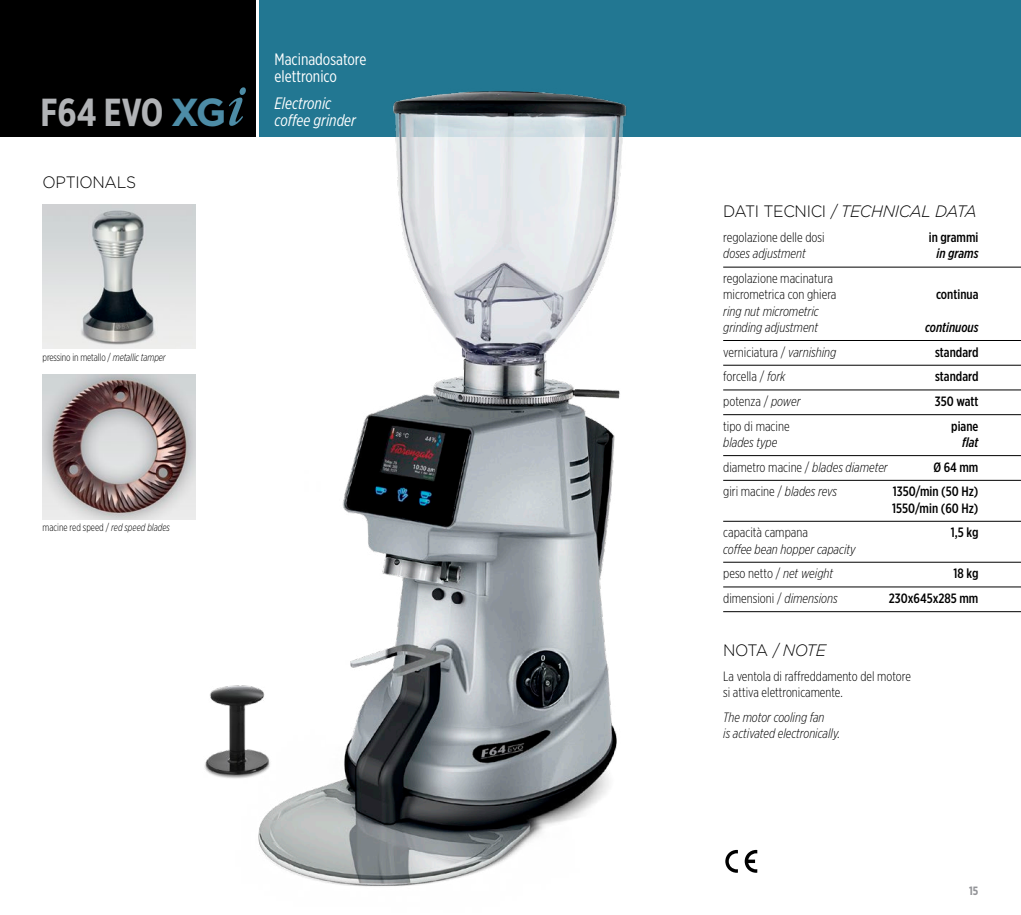
<style>
.page{position:relative;width:1021px;height:915px;background:#fff}
.page>*{position:absolute;margin:0;border:0;box-sizing:border-box;transform-origin:0 0}
.t1{font:700 39px "Gotham X Narrow";color:#b1b3b6}
.t2{font:16.5px/16.5px "Gotham X Narrow";color:#fff}
.t3{font:italic 300 16.5px "Gotham";letter-spacing:-.02em;color:#000;scale:.95 1}
.t4{font:italic 16.5px "Gotham X Narrow";color:#fff}
.t5{font:300 16.5px "Gotham";letter-spacing:-.02em;color:#000;scale:.95 1}
.t6{font:300 13.5px/16.2px "Gotham X Narrow";color:#000}
.t7{font:italic 300 13.5px/16.2px "Gotham X Narrow";color:#000}
.t8{font:500 13.5px/16.2px "Gotham X Narrow";color:#000}
.t9{font:italic 500 13.5px "Gotham X Narrow";color:#000}
.t10{font:700 12px "Gotham X Narrow";color:#939498}
.t11{font:300 10.5px "Gotham X Narrow";letter-spacing:-.01em;color:#000;scale:.95 1}
.s1{font-family:"Gotham";color:#4d8ca6}
.s2{font-family:"Garamond";font-weight:400;font-style:italic;font-size:60px;color:#4d8ca6}
.s3{font-style:italic}
.s4{font-style:normal}
</style>
<div class="page">
<div style="left:259px;top:0;width:761px;height:136px;background:#227792"></div>
<img style="left:177px;top:49px;width:553px;height:838px">
<img style="left:191px;top:674px;width:93px;height:110px">
<div style="left:0;top:0;width:255px;height:136px;background:#000"></div>
<hr style="left:723px;top:267px;width:297px;height:1px;background:#000">
<hr style="left:723px;top:340px;width:297px;height:1px;background:#000">
<hr style="left:723px;top:365px;width:297px;height:1px;background:#000">
<hr style="left:723px;top:389px;width:297px;height:1px;background:#000">
<hr style="left:723px;top:414px;width:297px;height:1px;background:#000">
<hr style="left:723px;top:455px;width:297px;height:1px;background:#000">
<hr style="left:723px;top:480px;width:297px;height:1px;background:#000">
<hr style="left:723px;top:521px;width:297px;height:1px;background:#000">
<hr style="left:723px;top:561px;width:297px;height:1px;background:#000">
<hr style="left:723px;top:586px;width:297px;height:1px;background:#000">
<hr style="left:723px;top:611px;width:297px;height:1px;background:#000">
<svg style="left:744px;top:849px;width:13px;height:23px"></svg>
<svg style="left:725px;top:849px;width:13px;height:23px"></svg>
<img style="left:43px;top:374px;width:153px;height:145px">
<img style="left:43px;top:204px;width:153px;height:145px">
<h1 class="t1" style="left:40px;top:88px;width:206px">F64 EVO <span class="s1">XG</span><span class="s2">i</span></h1>
<p class="t5" style="left:43px;top:171px;width:100px">OPTIONALS</p>
<p class="t2" style="left:274px;top:51px;width:93px">Macinadosatore elettronico</p>
<p class="t4" style="left:274px;top:93px;width:58px">Electronic</p>
<p class="t4" style="left:274px;top:110px;width:83px">coffee grinder</p>
<p class="t11" style="left:43px;top:350px;width:131px">pressino in metallo / <span class="s3">metallic tamper</span></p>
<p class="t11" style="left:43px;top:521px;width:136px">macine red speed / <span class="s3">red speed blades</span></p>
<p class="t3" style="left:723px;top:201px;width:268px"><span class="s4">DATI TECNICI /</span> TECHNICAL DATA</p>
<p class="t6" style="left:723px;top:229px;width:103px">regolazione delle dosi</p>
<p class="t8" style="left:928px;top:229px;width:51px">in grammi</p>
<p class="t7" style="left:723px;top:245px;width:84px">doses adjustment</p>
<p class="t9" style="left:936px;top:245px;width:43px">in grams</p>
<p class="t6" style="left:723px;top:270px;width:115px">regolazione macinatura micrometrica con ghiera</p>
<p class="t8" style="left:936px;top:286px;width:44px">continua</p>
<p class="t7" style="left:723px;top:302px;width:97px">ring nut micrometric grinding adjustment</p>
<p class="t9" style="left:925px;top:319px;width:55px">continuous</p>
<p class="t6" style="left:723px;top:343px;width:115px">verniciatura / <span class="s3">varnishing</span></p>
<p class="t8" style="left:935px;top:343px;width:45px">standard</p>
<p class="t6" style="left:723px;top:368px;width:64px">forcella / <span class="s3">fork</span></p>
<p class="t8" style="left:935px;top:368px;width:45px">standard</p>
<p class="t6" style="left:723px;top:393px;width:79px">potenza / <span class="s3">power</span></p>
<p class="t8" style="left:934px;top:393px;width:45px">350 watt</p>
<p class="t6" style="left:723px;top:417px;width:68px">tipo di macine</p>
<p class="t8" style="left:951px;top:417px;width:29px">piane</p>
<p class="t7" style="left:723px;top:433px;width:56px">blades type</p>
<p class="t9" style="left:962px;top:434px;width:18px">flat</p>
<p class="t6" style="left:723px;top:458px;width:166px">diametro macine / <span class="s3">blades diameter</span></p>
<p class="t8" style="left:933px;top:458px;width:47px">Ø 64 mm</p>
<p class="t6" style="left:723px;top:483px;width:115px">giri macine / <span class="s3">blades revs</span></p>
<p class="t8" style="left:892px;top:483px;width:88px">1350/min (50 Hz)<br>1550/min (60 Hz)</p>
<p class="t6" style="left:723px;top:524px;width:86px">capacità campana</p>
<p class="t8" style="left:950px;top:524px;width:29px">1,5 kg</p>
<p class="t7" style="left:723px;top:536px;width:134px;line-height:24.8px">coffee bean hopper capacity <span class="s4">peso netto /</span> net weight</p>
<p class="t8" style="left:953px;top:565px;width:26px">18 kg</p>
<p class="t6" style="left:723px;top:589px;width:116px">dimensioni / <span class="s3">dimensions</span></p>
<p class="t8" style="left:888px;top:589px;width:91px">230x645x285 mm</p>
<p class="t5" style="left:723px;top:639px;width:110px">NOTA / <span class="s3">NOTE</span></p>
<p class="t6" style="left:723px;top:667px;width:189px">La ventola di raffreddamento del motore si attiva elettronicamente.</p>
<p class="t7" style="left:723px;top:708px;width:119px">The motor cooling fan<br>is activated electronically.</p>
<p class="t10" style="left:969px;top:882px;width:11px">15</p>
</div>
